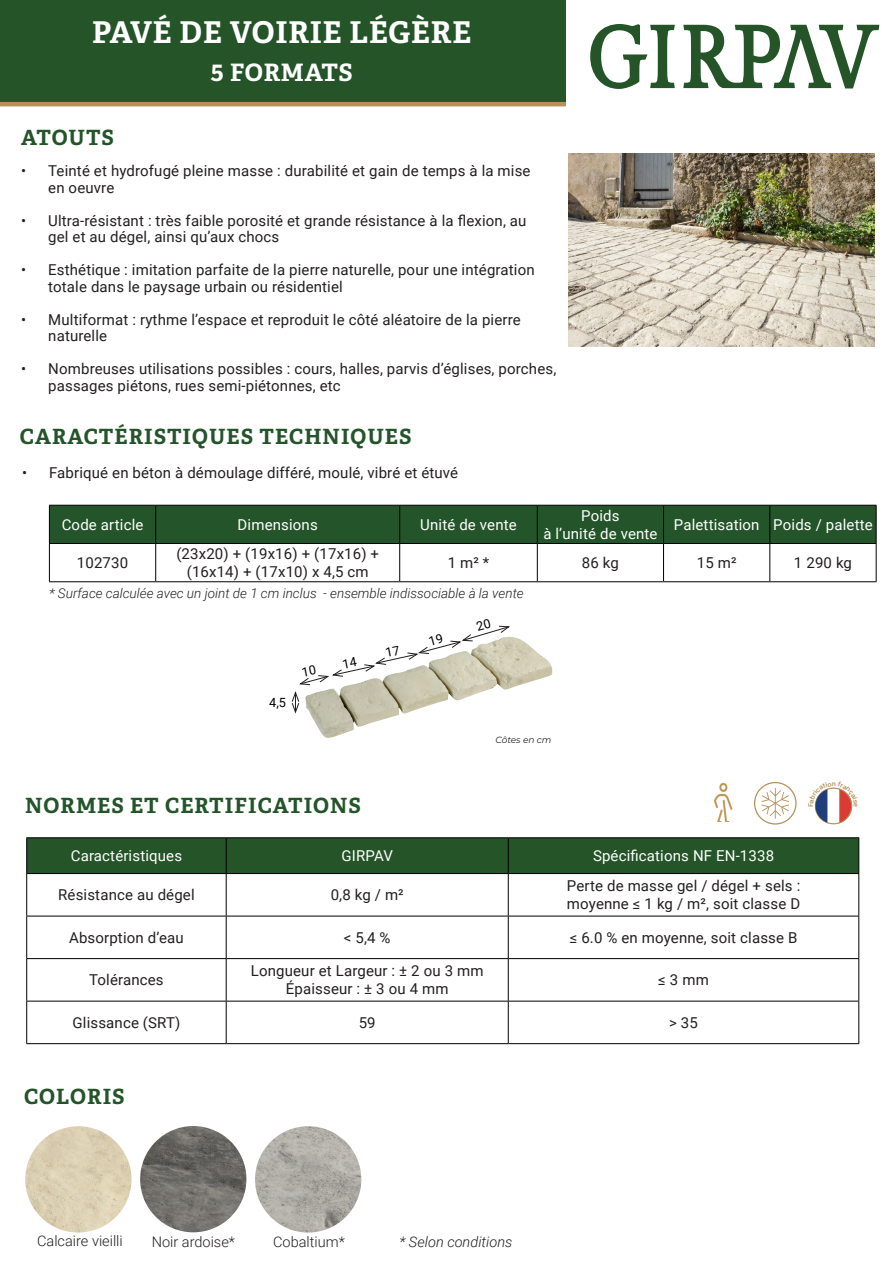
<style>
.page{position:relative;width:893px;height:1263px;background:#fff}
.page>*{position:absolute;margin:0;border:0;box-sizing:border-box;transform-origin:0 0}
.t1{font:700 30px "Adelle";letter-spacing:.03em;color:#fff}
.t2{font:700 24px "Adelle";letter-spacing:.02em;color:#fff}
.t3{font:700 21px "Adelle";letter-spacing:.05em;color:#245429}
.t4{font:15px/16.5px "Roboto";letter-spacing:.01em;color:#231f20}
.t5{font:15px/17.9px "Roboto";letter-spacing:.01em;color:#fff;text-align:center}
.t6{font:300 14.55px "Roboto";color:#231f20}
.t7{font:italic 300 14.55px "Roboto";color:#231f20}
.t8{font:italic 300 13.5px "Roboto";color:#231f20}
.t9{font:12.75px "Roboto";color:#000001}
.t10{font:italic 9px "Montserrat";color:#231f20}
</style>
<div class="page">
<img style="left:568px;top:153px;width:307px;height:194px">
<img style="left:310px;top:637px;width:243px;height:101px">
<div style="left:0;top:0;width:566px;height:105px;background:#245428"></div>
<svg style="left:590px;top:24px;width:85px;height:65px"></svg>
<svg style="left:683px;top:25px;width:196px;height:63px"></svg>
<div style="left:27px;top:838px;width:831px;height:35px;background:#245428"></div>
<hr style="left:26px;top:837px;width:200px;height:1px;background:#000">
<hr style="left:26px;top:838px;width:1px;height:35px;background:#000">
<hr style="left:226px;top:837px;width:282px;height:1px;background:#000">
<hr style="left:226px;top:838px;width:1px;height:35px;background:#000">
<hr style="left:508px;top:837px;width:351px;height:1px;background:#000">
<hr style="left:508px;top:838px;width:1px;height:35px;background:#000">
<hr style="left:858px;top:838px;width:1px;height:35px;background:#000">
<hr style="left:26px;top:873px;width:200px;height:1px;background:#000">
<hr style="left:226px;top:873px;width:282px;height:1px;background:#000">
<hr style="left:508px;top:873px;width:351px;height:1px;background:#000">
<hr style="left:26px;top:874px;width:1px;height:42px;background:#000">
<hr style="left:226px;top:874px;width:1px;height:42px;background:#000">
<hr style="left:508px;top:874px;width:1px;height:42px;background:#000">
<hr style="left:858px;top:874px;width:1px;height:42px;background:#000">
<hr style="left:26px;top:916px;width:200px;height:1px;background:#000">
<hr style="left:26px;top:916px;width:1px;height:42px;background:#000">
<hr style="left:226px;top:916px;width:282px;height:1px;background:#000">
<hr style="left:226px;top:916px;width:1px;height:42px;background:#000">
<hr style="left:508px;top:916px;width:351px;height:1px;background:#000">
<hr style="left:508px;top:916px;width:1px;height:42px;background:#000">
<hr style="left:858px;top:916px;width:1px;height:42px;background:#000">
<hr style="left:26px;top:958px;width:200px;height:1px;background:#000">
<hr style="left:26px;top:959px;width:1px;height:42px;background:#000">
<hr style="left:226px;top:958px;width:282px;height:1px;background:#000">
<hr style="left:226px;top:959px;width:1px;height:42px;background:#000">
<hr style="left:508px;top:958px;width:351px;height:1px;background:#000">
<hr style="left:508px;top:959px;width:1px;height:42px;background:#000">
<hr style="left:858px;top:959px;width:1px;height:42px;background:#000">
<hr style="left:26px;top:1001px;width:200px;height:1px;background:#000">
<hr style="left:26px;top:1001px;width:1px;height:42px;background:#000">
<hr style="left:226px;top:1001px;width:282px;height:1px;background:#000">
<hr style="left:226px;top:1001px;width:1px;height:42px;background:#000">
<hr style="left:508px;top:1001px;width:351px;height:1px;background:#000">
<hr style="left:508px;top:1001px;width:1px;height:42px;background:#000">
<hr style="left:858px;top:1001px;width:1px;height:42px;background:#000">
<hr style="left:26px;top:1043px;width:200px;height:1px;background:#000">
<hr style="left:226px;top:1043px;width:282px;height:1px;background:#000">
<hr style="left:508px;top:1043px;width:351px;height:1px;background:#000">
<div style="left:815px;top:788px;width:37px;height:36px;border:1px solid #b8905a;border-radius:50%"></div>
<hr style="left:0;top:102px;width:566px;height:4px;background:#b8905a">
<svg style="left:761px;top:788px;width:28px;height:31px"></svg>
<div style="left:754px;top:782px;width:43px;height:42px;border:1px solid #b8905a;border-radius:50%"></div>
<img style="left:25px;top:1126px;width:107px;height:106px;border-radius:53px">
<img style="left:255px;top:1126px;width:106px;height:106px;border-radius:53px">
<img style="left:140px;top:1126px;width:106px;height:106px;border-radius:53px">
<div style="left:50px;top:506px;width:826px;height:37px;background:#245429"></div>
<hr style="left:49px;top:505px;width:107px;height:1px;background:#000">
<hr style="left:49px;top:506px;width:1px;height:37px;background:#000">
<hr style="left:156px;top:505px;width:244px;height:1px;background:#000">
<hr style="left:155px;top:506px;width:1px;height:37px;background:#000">
<hr style="left:400px;top:505px;width:137px;height:1px;background:#000">
<hr style="left:399px;top:506px;width:1px;height:37px;background:#000">
<hr style="left:537px;top:505px;width:126px;height:1px;background:#000">
<hr style="left:537px;top:506px;width:1px;height:37px;background:#000">
<hr style="left:663px;top:505px;width:107px;height:1px;background:#000">
<hr style="left:663px;top:506px;width:1px;height:37px;background:#000">
<hr style="left:770px;top:505px;width:106px;height:1px;background:#000">
<hr style="left:769px;top:506px;width:1px;height:37px;background:#000">
<hr style="left:876px;top:506px;width:1px;height:37px;background:#000">
<hr style="left:49px;top:543px;width:107px;height:1px;background:#000">
<hr style="left:156px;top:543px;width:244px;height:1px;background:#000">
<hr style="left:400px;top:543px;width:137px;height:1px;background:#000">
<hr style="left:537px;top:543px;width:126px;height:1px;background:#000">
<hr style="left:663px;top:543px;width:107px;height:1px;background:#000">
<hr style="left:770px;top:543px;width:106px;height:1px;background:#000">
<hr style="left:49px;top:544px;width:1px;height:37px;background:#000">
<hr style="left:155px;top:544px;width:1px;height:37px;background:#000">
<hr style="left:399px;top:544px;width:1px;height:37px;background:#000">
<hr style="left:537px;top:544px;width:1px;height:37px;background:#000">
<hr style="left:663px;top:544px;width:1px;height:37px;background:#000">
<hr style="left:769px;top:544px;width:1px;height:37px;background:#000">
<hr style="left:876px;top:544px;width:1px;height:37px;background:#000">
<hr style="left:49px;top:581px;width:107px;height:1px;background:#000">
<hr style="left:156px;top:581px;width:244px;height:1px;background:#000">
<hr style="left:400px;top:581px;width:137px;height:1px;background:#000">
<hr style="left:537px;top:581px;width:126px;height:1px;background:#000">
<hr style="left:663px;top:581px;width:107px;height:1px;background:#000">
<hr style="left:770px;top:581px;width:106px;height:1px;background:#000">
<img style="left:713px;top:782px;width:20px;height:40px">
<svg style="left:814px;top:787px;width:39px;height:36px"></svg>
<svg style="left:291px;top:625px;width:220px;height:89px"></svg>
<p class="t1" style="left:92px;top:14px;width:380px">PAVÉ DE VOIRIE LÉGÈRE</p>
<p class="t2" style="left:211px;top:57px;width:144px">5 FORMATS</p>
<p class="t3" style="left:21px;top:124px;width:94px">ATOUTS</p>
<p class="t4" style="left:48px;top:162px;width:484px;text-indent:-27px">• Teinté et hydrofugé pleine masse : durabilité et gain de temps à la mise en oeuvre</p>
<p class="t4" style="left:48px;top:212px;width:480px;text-indent:-27px">• Ultra-résistant : très faible porosité et grande résistance à la flexion, au gel et au dégel, ainsi qu’aux chocs</p>
<p class="t4" style="left:48px;top:261px;width:488px;text-indent:-27px">• Esthétique : imitation parfaite de la pierre naturelle, pour une intégration totale dans le paysage urbain ou résidentiel</p>
<p class="t4" style="left:48px;top:311px;width:474px;text-indent:-27px">• Multiformat : rythme l’espace et reproduit le côté aléatoire de la pierre naturelle</p>
<p class="t4" style="left:48px;top:360px;width:510px;text-indent:-27px">• Nombreuses utilisations possibles : cours, halles, parvis d’églises, porches, passages piétons, rues semi-piétonnes, etc</p>
<p class="t3" style="left:20px;top:423px;width:393px">CARACTÉRISTIQUES TECHNIQUES</p>
<p class="t4" style="left:22px;top:464px;width:438px">• Fabriqué en béton à démoulage différé, moulé, vibré et étuvé</p>
<p class="t5" style="left:62px;top:515px;width:83px">Code article</p>
<p class="t5" style="left:238px;top:515px;width:82px">Dimensions</p>
<p class="t5" style="left:420px;top:515px;width:98px">Unité de vente</p>
<p class="t5" style="left:543px;top:506px;width:116px">Poids<br>à l’unité de vente</p>
<p class="t5" style="left:674px;top:515px;width:87px">Palettisation</p>
<p class="t5" style="left:773px;top:515px;width:101px">Poids / palette</p>
<p class="t4" style="left:77px;top:554px;width:53px">102730</p>
<p class="t4" style="left:176px;top:544px;width:204px;line-height:17.9px;text-align:center">(23x20) + (19x16) + (17x16) + (16x14) + (17x10) x 4,5 cm</p>
<p class="t4" style="left:448px;top:554px;width:43px">1 m² *</p>
<p class="t4" style="left:582px;top:554px;width:39px">86 kg</p>
<p class="t4" style="left:697px;top:554px;width:41px">15 m²</p>
<p class="t4" style="left:794px;top:554px;width:60px">1 290 kg</p>
<p class="t8" style="left:49px;top:584px;width:476px">* Surface calculée avec un joint de 1 cm inclus - ensemble indissociable à la vente</p>
<p class="t9" style="left:269px;top:694px;width:18px">4,5</p>
<p class="t3" style="left:25px;top:792px;width:337px">NORMES ET CERTIFICATIONS</p>
<p class="t10" style="left:495px;top:734px;width:58px">Côtes en cm</p>
<p class="t5" style="left:71px;top:846px;width:113px">Caractéristiques</p>
<p class="t5" style="left:341px;top:846px;width:53px">GIRPAV</p>
<p class="t5" style="left:593px;top:846px;width:183px">Spécifications NF EN-1338</p>
<p class="t4" style="left:58px;top:886px;width:138px">Résistance au dégel</p>
<p class="t4" style="left:331px;top:886px;width:75px">0,8 kg / m²</p>
<p class="t4" style="left:567px;top:877px;width:235px">Perte de masse gel / dégel + sels :</p>
<p class="t4" style="left:567px;top:895px;width:235px">moyenne ≤ 1 kg / m², soit classe D</p>
<p class="t4" style="left:69px;top:928px;width:116px">Absorption d’eau</p>
<p class="t4" style="left:344px;top:928px;width:48px">&lt; 5,4 %</p>
<p class="t4" style="left:570px;top:928px;width:229px">≤ 6.0 % en moyenne, soit classe B</p>
<p class="t4" style="left:89px;top:971px;width:76px">Tolérances</p>
<p class="t4" style="left:251px;top:962px;width:234px">Longueur et Largeur : ± 2 ou 3 mm</p>
<p class="t4" style="left:286px;top:980px;width:164px">Épaisseur : ± 3 ou 4 mm</p>
<p class="t4" style="left:658px;top:971px;width:52px">≤ 3 mm</p>
<p class="t4" style="left:73px;top:1013px;width:109px">Glissance (SRT)</p>
<p class="t4" style="left:359px;top:1013px;width:19px">59</p>
<p class="t4" style="left:669px;top:1013px;width:30px">&gt; 35</p>
<p class="t3" style="left:24px;top:1083px;width:102px">COLORIS</p>
<p class="t6" style="left:37px;top:1231px;width:87px">Calcaire vieilli</p>
<p class="t6" style="left:152px;top:1232px;width:85px">Noir ardoise*</p>
<p class="t6" style="left:273px;top:1231px;width:73px">Cobaltium*</p>
<p class="t7" style="left:399px;top:1231px;width:115px">* Selon conditions</p>
</div>
